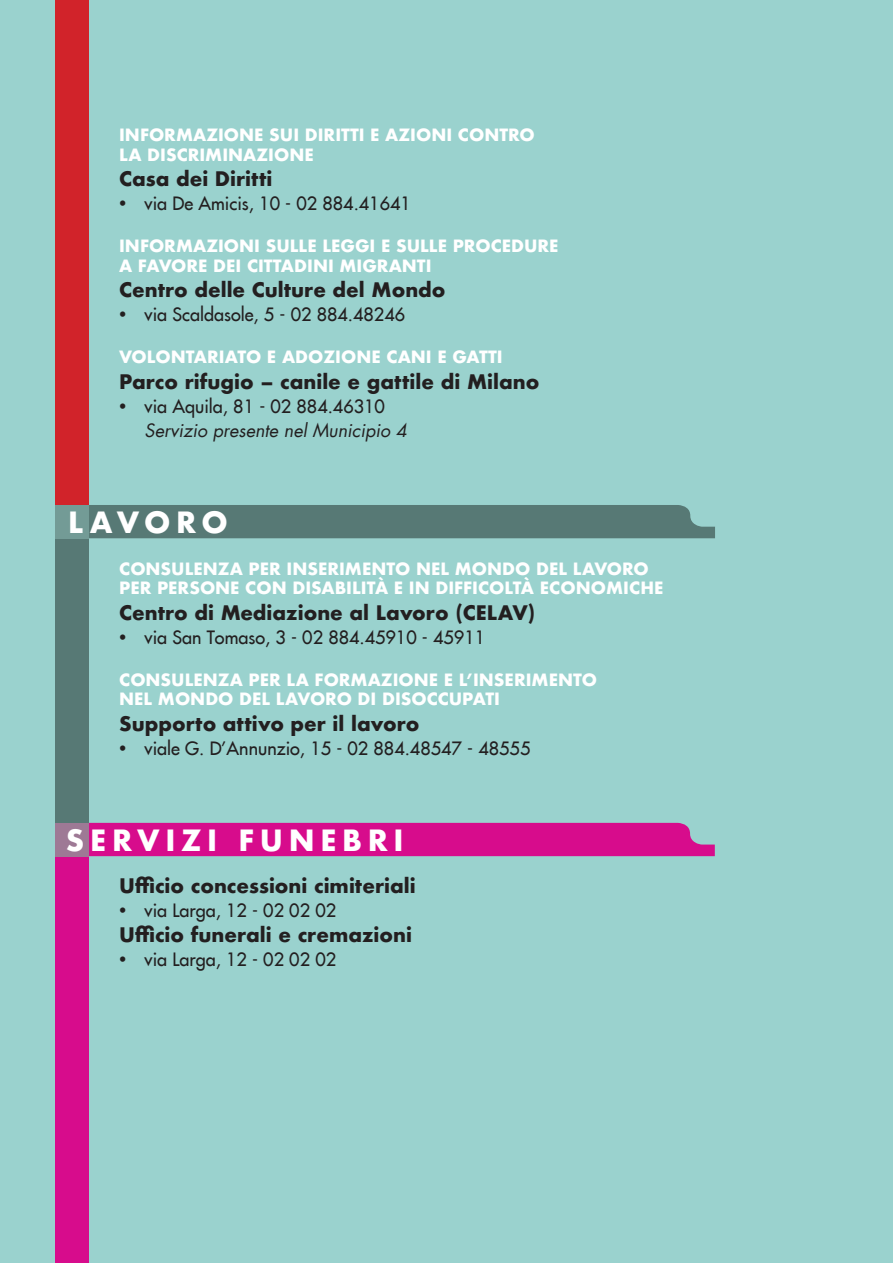
<style>
.page{position:relative;width:893px;height:1263px;background:#9ad2ce}
.page>*{position:absolute;margin:0;border:0;box-sizing:border-box;transform-origin:0 0}
.t1{font:700 28.5px "Futura";color:#fff}
.t2{font:700 19.5px "Futura";color:#231f20}
.t3{font:18px "Futura";color:#231f20}
.t4{font:italic 18px/24px "Futura";color:#231f20}
.t5{font:700 16.5px/19.5px "Futura";color:#fff}
.s1{font-family:"Futura BT";font-weight:500}
.s2{font-family:"Futura BT";font-weight:500;font-style:normal}
.s3{font-style:normal}
</style>
<div class="page">
<div style="left:88px;top:823px;width:627px;height:33px;background:#d70c8c"></div>
<div style="left:55px;top:856px;width:33px;height:407px;background:#d70c8c"></div>
<div style="left:55px;top:823px;width:33px;height:33px;background:#9e7995"></div>
<div style="left:89px;top:505px;width:626px;height:33px;background:#577975"></div>
<div style="left:55px;top:538px;width:34px;height:285px;background:#577975"></div>
<div style="left:55px;top:505px;width:34px;height:33px;background:#739b96"></div>
<div style="left:55px;top:0;width:34px;height:505px;background:#d1232a"></div>
<p class="t5" style="left:119px;top:125px;width:417px">I NFORMAZIONE SUI DIRITTI E AZIONI CONTRO<br>LA DISCRIMINAZIONE</p>
<p class="t2" style="left:119px;top:165px;width:155px">CASA DEI DIRITTI</p>
<p class="t3" style="left:118px;top:192px;width:295px"><span class="s1">•</span> via De Amicis, 10 - 02 884.41641</p>
<p class="t5" style="left:119px;top:236px;width:441px">I NFORMAZIONI SULLE LEGGI E SULLE PROCEDURE<br>A FAVORE DEI CITTADINI MIGRANTI</p>
<p class="t2" style="left:119px;top:276px;width:328px">CENTRO DELLE CULTURE DEL MONDO</p>
<p class="t3" style="left:118px;top:303px;width:289px"><span class="s1">•</span> via Scaldasole, 5 - 02 884.48246</p>
<p class="t5" style="left:119px;top:347px;width:385px">VOLONTARIATO E ADOZIONE CANI E GATTI</p>
<p class="t2" style="left:119px;top:367px;width:422px">PARCO RIFUGIO – CANILE E GATTILE DI MILANO</p>
<p class="t4" style="left:145px;top:394px;width:264px;text-indent:-27px"><span class="s2">•</span> <span class="s3">via Aquila, 81 - 02 884.46310<br></span>Servizio presente nel Municipio 4</p>
<h1 class="t1" style="left:68px;top:501px;width:28px">LAVORO</h1>
<p class="t5" style="left:119px;top:559px;width:546px">CONSULENZA PER INSERIMENTO NEL MONDO DEL LAVORO<br>PER PERSONE CON DISABILITÀ E IN DIFFICOLTÀ ECONOMICHE</p>
<p class="t2" style="left:119px;top:598px;width:358px">CENTRO DI MEDIAZIONE AL LAVORO (CELAV</p>
<p class="t2" style="left:528px;top:598px;width:9px">)</p>
<p class="t3" style="left:118px;top:625px;width:369px"><span class="s1">•</span> via San Tomaso, 3 - 02 884.45910 - 45911</p>
<p class="t5" style="left:119px;top:670px;width:479px">CONSULENZA PER LA FORMAZIONE E L’INSERIMENTO<br>NEL MONDO DEL LAVORO DI DISOCCUPATI</p>
<p class="t2" style="left:119px;top:709px;width:302px">SUPPORTO ATTIVO PER IL LAVORO</p>
<p class="t3" style="left:118px;top:736px;width:414px"><span class="s1">•</span> viale G. D’Annunzio, 15 - 02 884.48547 - 48555</p>
<h1 class="t1" style="left:66px;top:819px;width:23px">SERVIZI</h1>
<h1 class="t1" style="left:238px;top:819px;width:24px">FUNEBRI</h1>
<p class="t2" style="left:119px;top:871px;width:298px">UFFICIO CONCESSIONI CIMITERIALI</p>
<p class="t3" style="left:118px;top:898px;width:220px"><span class="s1">•</span> via Larga, 12 - 02 02 02</p>
<p class="t2" style="left:119px;top:921px;width:294px">UFFICIO FUNERALI E CREMAZIONI</p>
<p class="t3" style="left:118px;top:948px;width:220px"><span class="s1">•</span> via Larga, 12 - 02 02 02</p>
</div>
